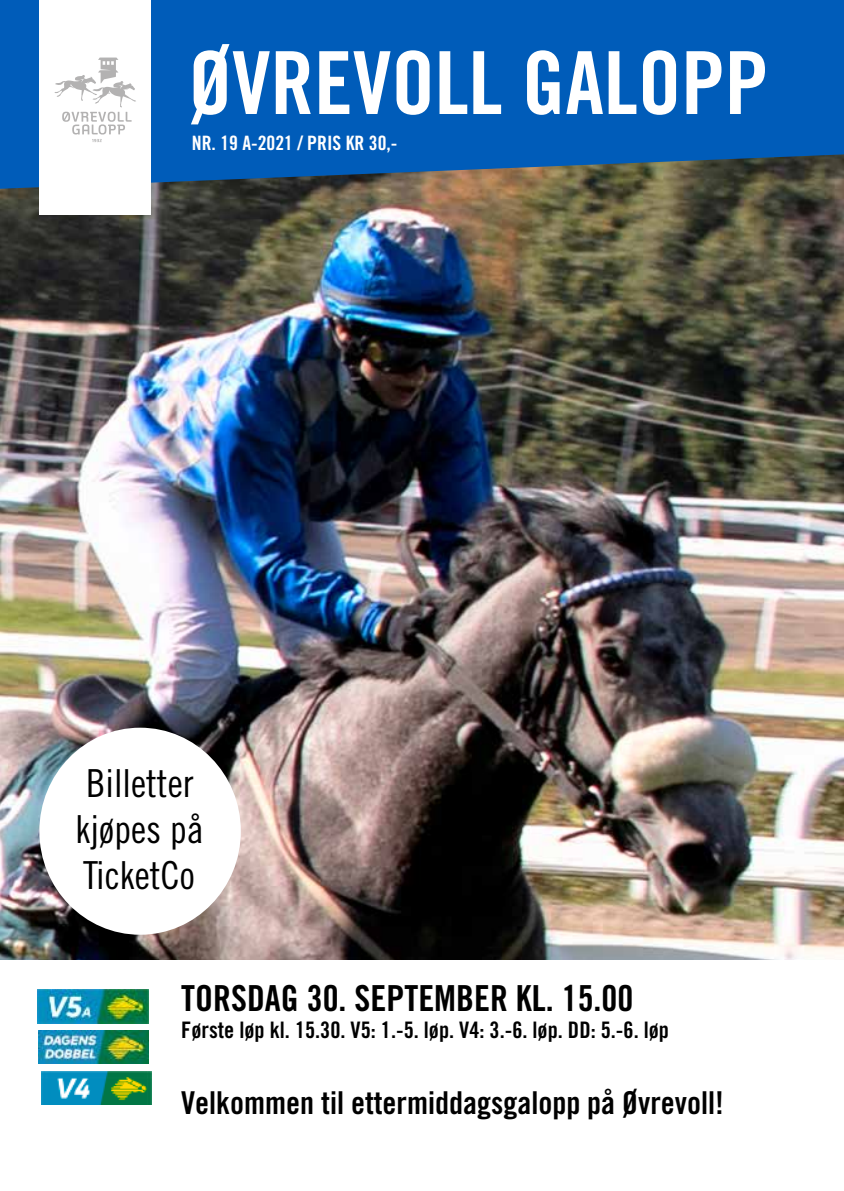
<style>
.page{position:relative;width:844px;height:1191px;background:#fff}
.page>*{position:absolute;margin:0;border:0;box-sizing:border-box;transform-origin:0 0}
.t1{font:38.68px/46.4px "Trade Gothic LT Std Cn 18";color:#000}
.t2{font:35.88px "Trade Gothic LT Std Bd Cn 20";color:#000}
.t3{font:31.5px "Trade Gothic LT Std Bd Cn 20";color:#000}
.t4{font:22.75px "Trade Gothic LT Std Bd Cn 20";color:#000}
.t5{font:19.78px "Trade Gothic LT Std Bd Cn 20";color:#fff}
</style>
<div class="page">
<img style="left:0;top:189px;width:843px;height:771px">
<svg style="left:0;top:0;width:843px;height:189px;fill:#005cb9"></svg>
<div style="left:39px;top:0;width:112px;height:214px;background:#fff"></div>
<svg style="left:54px;top:58px;width:82px;height:84px"></svg>
<svg style="left:191px;top:44px;width:573px;height:80px;fill:#005cb9"></svg>
<div style="left:39px;top:727px;width:202px;height:207px;background:#fff;border-radius:50%"></div>
<img style="left:38px;top:1030px;width:111px;height:33px">
<img style="left:42px;top:1072px;width:109px;height:32px">
<img style="left:38px;top:989px;width:111px;height:34px">
<p class="t5" style="left:192px;top:131px;width:207px">NR. 19 A-2021 / PRIS KR 30,-</p>
<h1 class="t1" style="left:75px;top:759px;width:130px">Billetter kjøpes på<br>TicketCo</h1>
<h2 class="t2" style="left:181px;top:976px;width:453px">TORSDAG 30. SEPTEMBER KL. 15.00</h2>
<p class="t4" style="left:181px;top:1016px;width:489px">Første løp kl. 15.30. V5: 1.-5. løp. V4: 3.-6. løp. DD: 5.-6. løp</p>
<h3 class="t3" style="left:181px;top:1083px;width:544px">Velkommen til ettermiddagsgalopp på Øvrevoll!</h3>
</div>
